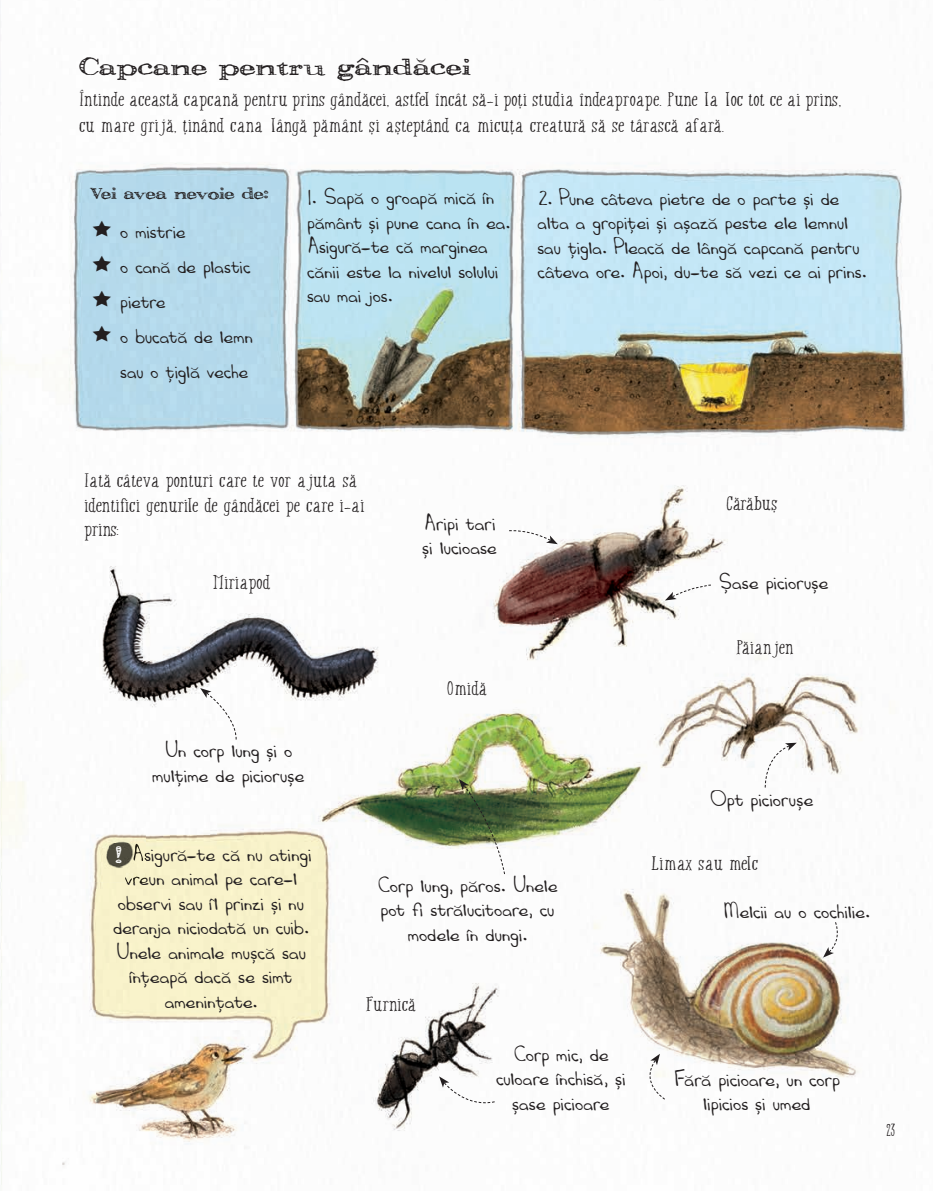
<style>
.page{position:relative;width:933px;height:1191px;background:#fff}
.page>*{position:absolute;margin:0;border:0;box-sizing:border-box;transform-origin:0 0}
.t1{font:29.75px "Pesto";letter-spacing:.03em;color:#231f20}
.t2{font:29.75px "Pesto";color:#fafafa}
.t3{font:22.75px/24.5px "Robins Hand RO";letter-spacing:.005em;color:#231f20;text-align:center;scale:1.1 1}
.t4{font:22.75px/24.5px "Robins Hand RO";letter-spacing:.005em;color:#231f20;scale:1.08 1}
.t5{font:21px/24.5px "Buckley RO";letter-spacing:.02em;color:#231f20;scale:1.2 1}
.t6{font:21px "Pesto";letter-spacing:.01em;color:#231f20;scale:.9 1}
.t7{font:18.38px "Buckley RO";color:#231f20}
</style>
<div class="page">
<img style="left:0;top:1px;width:909px;height:1184px">
<svg style="left:665px;top:584px;width:46px;height:16px"></svg>
<svg style="left:508px;top:529px;width:50px;height:15px"></svg>
<svg style="left:200px;top:688px;width:37px;height:52px"></svg>
<svg style="left:639px;top:1053px;width:26px;height:47px"></svg>
<svg style="left:439px;top:1076px;width:56px;height:32px"></svg>
<svg style="left:459px;top:779px;width:46px;height:96px"></svg>
<svg style="left:764px;top:742px;width:32px;height:46px"></svg>
<svg style="left:823px;top:921px;width:19px;height:36px"></svg>
<img style="left:90px;top:822px;width:56px;height:60px">
<img style="left:110px;top:844px;width:36px;height:22px">
<img style="left:125px;top:873px;width:21px;height:9px">
<svg style="left:93px;top:220px;width:18px;height:16px"></svg>
<svg style="left:93px;top:255px;width:18px;height:16px"></svg>
<svg style="left:93px;top:290px;width:18px;height:16px"></svg>
<svg style="left:93px;top:325px;width:18px;height:16px"></svg>
<h1 class="t1" style="left:79px;top:52px;width:393px">Capcane pentru gândăcei</h1>
<p class="t5" style="left:79px;top:86px;width:636px;line-height:26.2px">Întinde această capcană pentru prins gândăcei, astfel încât să-i poți studia îndeaproape. Pune la loc tot ce ai prins, cu mare grijă, ținând cana lângă pământ și așteptând ca micuța creatură să se târască afară.</p>
<p class="t6" style="left:90px;top:183px;width:199px">Vei avea nevoie de:</p>
<p class="t4" style="left:120px;top:212px;width:124px;line-height:35px">o mistrie<br>o cană de plastic pietre<br>o bucată de lemn sau o țiglă veche</p>
<p class="t4" style="left:307px;top:184px;width:189px">1. Sapă o groapă mică în pământ și pune cana în ea.<br>Asigură-te că marginea cănii este la nivelul solului sau mai jos.</p>
<p class="t4" style="left:537px;top:185px;width:305px">2. Pune câteva pietre de o parte și de alta a gropiței și așază peste ele lemnul sau țigla. Pleacă de lângă capcană pentru câteva ore. Apoi, du-te să vezi ce ai prins.</p>
<p class="t5" style="left:84px;top:468px;width:235px">Iată câteva ponturi care te vor ajuta să identifici genurile de gândăcei pe care i-ai prins:</p>
<p class="t5" style="left:213px;top:570px;width:49px">Miriapod</p>
<p class="t3" style="left:152px;top:737px;width:140px">Un corp lung și o mulțime de piciorușe</p>
<p class="t3" style="left:422px;top:509px;width:69px;text-align:left">Aripi tari și lucioase</p>
<p class="t5" style="left:447px;top:676px;width:34px">Omidă</p>
<p class="t3" style="left:131px;top:840px;width:165px">Asigură-te că nu atingi</p>
<p class="t3" style="left:124px;top:865px;width:158px">vreun animal pe care-l</p>
<p class="t3" style="left:118px;top:889px;width:170px">observi sau îl prinzi și nu</p>
<p class="t3" style="left:113px;top:914px;width:179px">deranja niciodată un cuib.</p>
<p class="t3" style="left:116px;top:938px;width:174px">Unele animale mușcă sau</p>
<p class="t3" style="left:129px;top:963px;width:149px">înțeapă dacă se simt</p>
<p class="t3" style="left:164px;top:987px;width:85px">amenințate.</p>
<h1 class="t2" style="left:116px;top:840px;width:7px">!</h1>
<p class="t3" style="left:376px;top:872px;width:166px">Corp lung, păros. Unele pot fi strălucitoare, cu modele în dungi.</p>
<p class="t5" style="left:366px;top:992px;width:43px">Furnică</p>
<p class="t3" style="left:496px;top:1040px;width:119px">Corp mic, de culoare închisă, și șase picioare</p>
<p class="t5" style="left:726px;top:492px;width:44px">Cărăbuș</p>
<p class="t3" style="left:718px;top:569px;width:102px">Șase piciorușe</p>
<p class="t5" style="left:736px;top:635px;width:49px">Păianjen</p>
<p class="t3" style="left:709px;top:786px;width:96px">Opt piciorușe</p>
<p class="t5" style="left:651px;top:851px;width:91px">Limax sau melc</p>
<p class="t3" style="left:722px;top:898px;width:135px">Melcii au o cochilie.</p>
<p class="t3" style="left:673px;top:1065px;width:153px">Fără picioare, un corp lipicios și umed</p>
<p class="t7" style="left:886px;top:1119px;width:10px">23</p>
</div>
